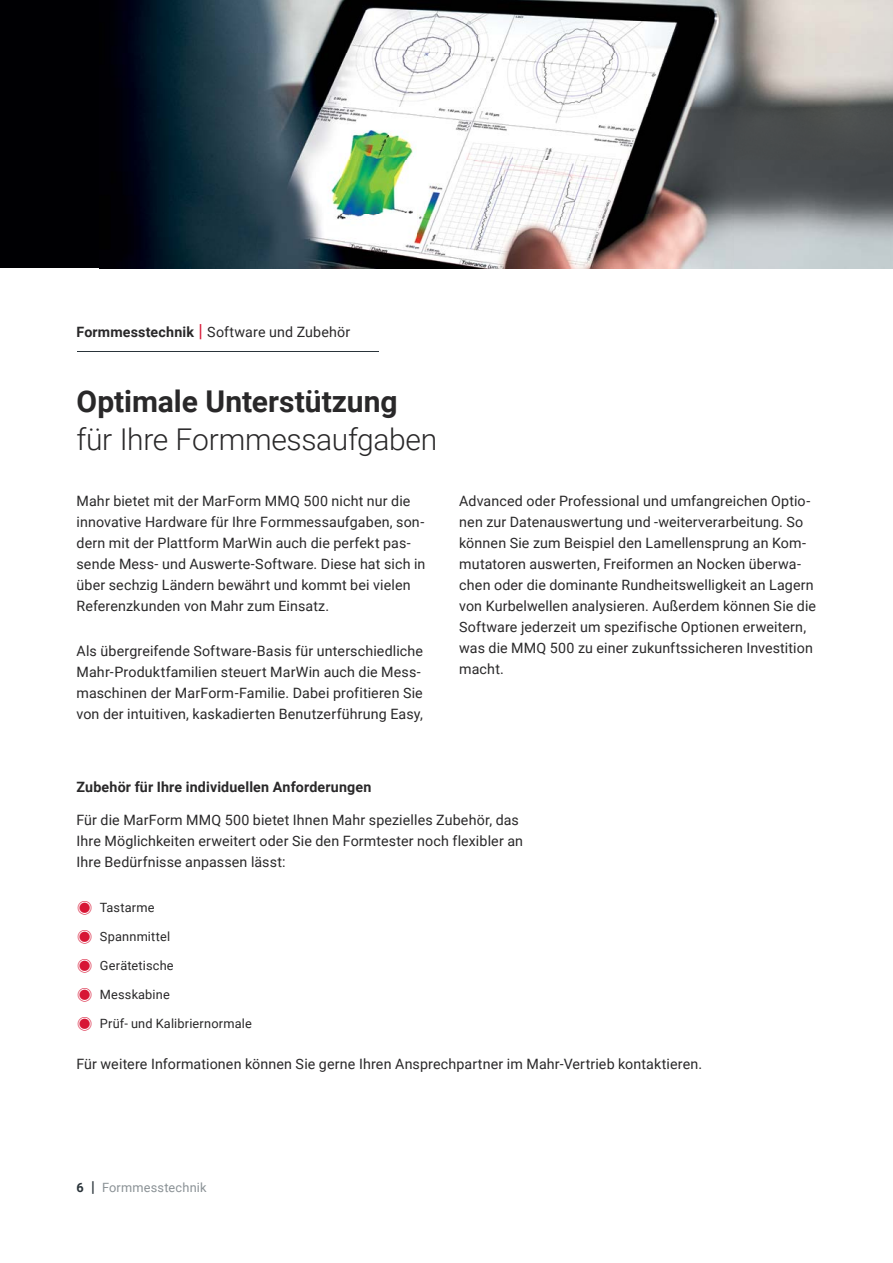
<style>
.page{position:relative;width:893px;height:1263px;background:#fff}
.page>*{position:absolute;margin:0;border:0;box-sizing:border-box;transform-origin:0 0}
.t1{font:300 30px "Roboto";letter-spacing:-.01em;color:#292829}
.t2{font:700 30px "Roboto";color:#292829}
.t3{font:14.25px/21px "Roboto";letter-spacing:.01em;color:#292829}
.t4{font:700 14.25px "Roboto";letter-spacing:.01em;color:#292829}
.t5{font:12.75px "Roboto";letter-spacing:.015em;color:#292829}
.t6{font:12.75px "Roboto";letter-spacing:.015em;color:#8b9296}
.s1{font-weight:700}
.s2{font-size:18px;color:#d71635}
.s3{font-family:"Mahr Numbers Light";font-size:16.5px;color:#d71635}
.s4{font-weight:700;color:#2a343a}
.s5{font-weight:700;font-size:15px;color:#2a343a}
</style>
<div class="page">
<hr style="left:77px;top:351px;width:301px;height:1px;background:#2a343a">
<div style="left:0;top:0;width:893px;height:268px;background:#000003"></div>
<img style="left:117px;top:0;width:776px;height:268px">
<p class="t3" style="left:77px;top:321px;width:275px"><span class="s1">Formmesstechnik</span> <span class="s2">|</span> Software und Zubehör</p>
<h1 class="t2" style="left:77px;top:381px;width:323px">Optimale Unterstützung</h1>
<h1 class="t1" style="left:77px;top:418px;width:362px">für Ihre Formmessaufgaben</h1>
<p class="t3" style="left:77px;top:490px;width:350px">Mahr bietet mit der MarForm MMQ 500 nicht nur die innovative Hardware für Ihre Formmessaufgaben, son&shy;dern mit der Plattform MarWin auch die perfekt pas&shy;sende Mess- und Auswerte-Software. Diese hat sich in über sechzig Ländern bewährt und kommt bei vielen Referenzkunden von Mahr zum Einsatz.</p>
<p class="t3" style="left:77px;top:640px;width:348px">Als übergreifende Software-Basis für unterschiedliche Mahr-Produktfamilien steuert MarWin auch die Mess&shy;maschinen der MarForm-Familie. Dabei profitieren Sie von der intuitiven, kaskadierten Benutzerführung Easy,</p>
<p class="t3" style="left:459px;top:490px;width:358px">Advanced oder Professional und umfangreichen Optio&shy;nen zur Datenauswertung und -weiterverarbeitung. So können Sie zum Beispiel den Lamellensprung an Kom&shy;mutatoren auswerten, Freiformen an Nocken überwa&shy;chen oder die dominante Rundheitswelligkeit an Lagern von Kurbelwellen analysieren. Außerdem können Sie die Software jederzeit um spezifische Optionen erweitern, was die MMQ 500 zu einer zukunftssicheren Investition macht.</p>
<p class="t4" style="left:77px;top:777px;width:296px">Zubehör für Ihre individuellen Anforderungen</p>
<p class="t3" style="left:77px;top:809px;width:448px">Für die MarForm MMQ 500 bietet Ihnen Mahr spezielles Zubehör, das<br>Ihre Möglichkeiten erweitert oder Sie den Formtester noch flexibler an<br>Ihre Bedürfnisse anpassen lässt:</p>
<p class="t5" style="left:77px;top:898px;width:80px"><span class="s3">B</span> Tastarme</p>
<p class="t5" style="left:77px;top:927px;width:95px"><span class="s3">B</span> Spannmittel</p>
<p class="t5" style="left:77px;top:956px;width:99px"><span class="s3">B</span> Gerätetische</p>
<p class="t5" style="left:77px;top:985px;width:95px"><span class="s3">B</span> Messkabine</p>
<p class="t5" style="left:77px;top:1014px;width:177px"><span class="s3">B</span> Prüf- und Kalibriernormale</p>
<p class="t3" style="left:77px;top:1052px;width:627px">Für weitere Informationen können Sie gerne Ihren Ansprechpartner im Mahr-Vertrieb kontaktieren.</p>
<p class="t6" style="left:77px;top:1179px;width:132px"><span class="s4">6</span> <span class="s5">|</span> Formmesstechnik</p>
</div>
